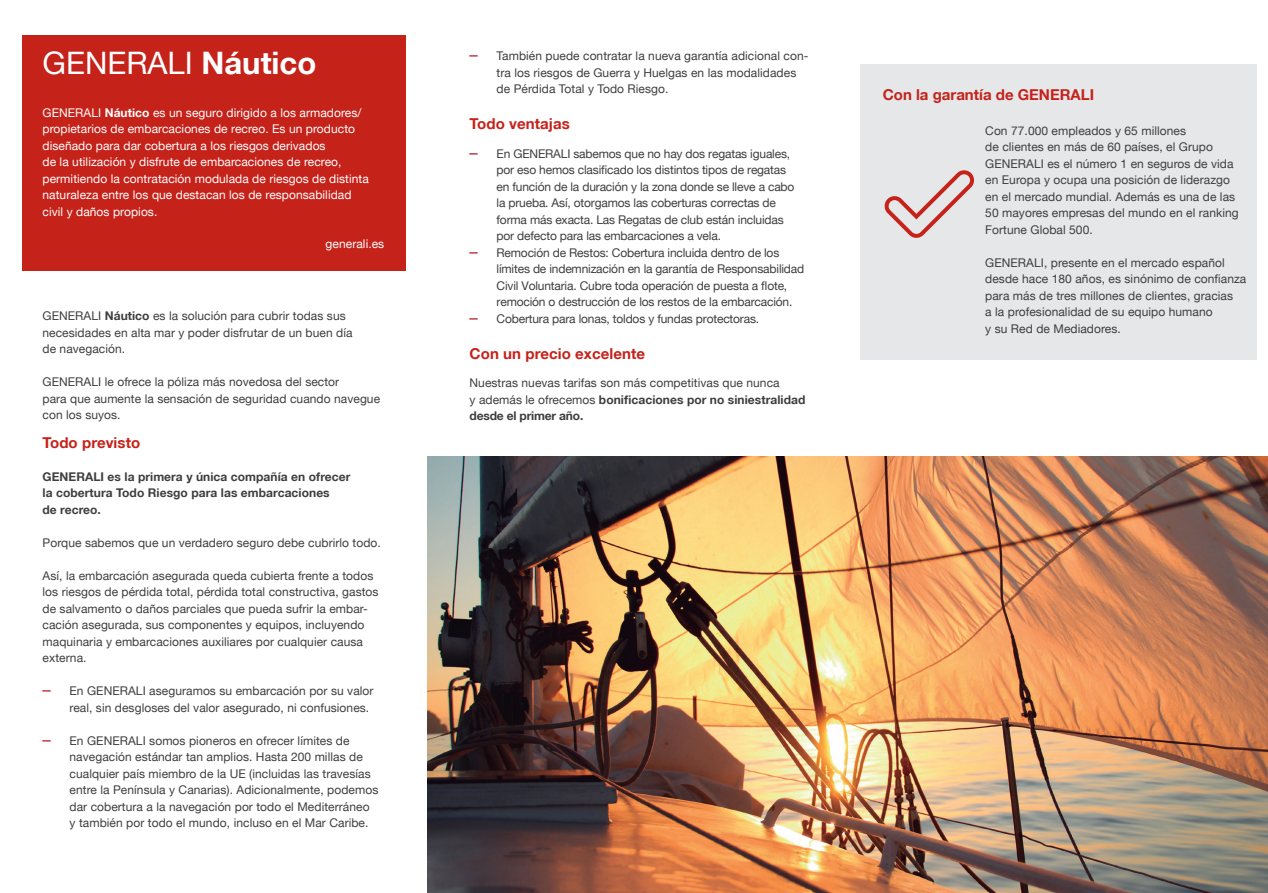
<style>
.page{position:relative;width:1268px;height:893px;background:#fff}
.page>*{position:absolute;margin:0;border:0;box-sizing:border-box;transform-origin:0 0}
.t1{font:31.05px "Helvetica Neue LT";color:#fff}
.t2{font:700 15px "Helvetica Neue LT";letter-spacing:.005em;color:#c5221a}
.t3{font:12px/16.5px "Helvetica Neue LT";letter-spacing:.005em;color:#3e3e3f}
.t4{font:12px/16.5px "Helvetica Neue LT";letter-spacing:-.015em;color:#3e3e3f}
.t5{font:12px/16.5px "Helvetica Neue LT";letter-spacing:.005em;color:#fff}
.t6{font:700 12px/16.5px "Helvetica Neue LT";letter-spacing:.005em;color:#3e3e3f}
.s1{font-weight:700}
.s2{font-family:"Helvetica";font-size:15px;color:#b50e1a}
</style>
<div class="page">
<div style="left:22px;top:35px;width:383px;height:235px;background:#c5221a"></div>
<img style="left:427px;top:457px;width:840px;height:436px">
<div style="left:860px;top:64px;width:396px;height:296px;background:#e6e7e9"></div>
<svg style="left:884px;top:170px;width:89px;height:68px"></svg>
<h1 class="t1" style="left:43px;top:44px;width:275px">GENERALI <span class="s1">Náutico</span></h1>
<p class="t5" style="left:43px;top:104px;width:328px">GENERALI <span class="s1">Náutico</span> es un seguro dirigido a los armadores/ propietarios de embarcaciones de recreo. Es un producto diseñado para dar cobertura a los riesgos derivados<br>de la utilización y disfrute de embarcaciones de recreo, permitiendo la contratación modulada de riesgos de distinta naturaleza entre los que destacan los de responsabilidad civil y daños propios.</p>
<p class="t5" style="left:325px;top:236px;width:60px">generali.es</p>
<p class="t3" style="left:43px;top:308px;width:311px">GENERALI <span class="s1">Náutico</span> es la solución para cubrir todas sus necesidades en alta mar y poder disfrutar de un buen día de navegación.</p>
<p class="t3" style="left:43px;top:374px;width:339px">GENERALI le ofrece la póliza más novedosa del sector<br>para que aumente la sensación de seguridad cuando navegue con los suyos.</p>
<p class="t2" style="left:43px;top:433px;width:99px">Todo previsto</p>
<p class="t6" style="left:43px;top:468px;width:309px">GENERALI es la primera y única compañía en ofrecer la cobertura Todo Riesgo para las embarcaciones<br>de recreo.</p>
<p class="t3" style="left:43px;top:534px;width:340px">Porque sabemos que un verdadero seguro debe cubrirlo todo.</p>
<p class="t3" style="left:43px;top:567px;width:337px">Así, la embarcación asegurada queda cubierta frente a todos los riesgos de pérdida total, pérdida total constructiva, gastos de salvamento o daños parciales que pueda sufrir la embar&shy;cación asegurada, sus componentes y equipos, incluyendo maquinaria y embarcaciones auxiliares por cualquier causa externa.</p>
<p class="t3" style="left:70px;top:683px;width:305px;text-indent:-27px"><span class="s2">–</span> En GENERALI aseguramos su embarcación por su valor real, sin desgloses del valor asegurado, ni confusiones.</p>
<p class="t3" style="left:70px;top:732px;width:310px;text-indent:-27px"><span class="s2">–</span> En GENERALI somos pioneros en ofrecer límites de navegación estándar tan amplios. Hasta 200 millas de cualquier país miembro de la UE (incluidas las travesías entre la Península y Canarias). Adicionalmente, podemos dar cobertura a la navegación por todo el Mediterráneo y también por todo el mundo, incluso en el Mar Caribe.</p>
<p class="t3" style="left:496px;top:48px;width:313px;text-indent:-27px"><span class="s2">–</span> También puede contratar la nueva garantía adicional con&shy;tra los riesgos de Guerra y Huelgas en las modalidades de Pérdida Total y Todo Riesgo.</p>
<p class="t2" style="left:469px;top:115px;width:102px">Todo ventajas</p>
<p class="t4" style="left:496px;top:145px;width:299px;text-indent:-27px"><span class="s2">–</span> En GENERALI sabemos que no hay dos regatas iguales, por eso hemos clasificado los distintos tipos de regatas en función de la duración y la zona donde se lleve a cabo la prueba. Así, otorgamos las coberturas correctas de forma más exacta. Las Regatas de club están incluidas por defecto para las embarcaciones a vela.</p>
<p class="t4" style="left:496px;top:244px;width:309px;text-indent:-27px"><span class="s2">–</span> Remoción de Restos: Cobertura incluida dentro de los límites de indemnización en la garantía de Responsabilidad Civil Voluntaria. Cubre toda operación de puesta a flote, remoción o destrucción de los restos de la embarcación.</p>
<p class="t4" style="left:469px;top:310px;width:291px"><span class="s2">–</span> Cobertura para lonas, toldos y fundas protectoras.</p>
<p class="t2" style="left:469px;top:344px;width:177px">Con un precio excelente</p>
<p class="t3" style="left:469px;top:375px;width:337px">Nuestras nuevas tarifas son más competitivas que nunca<br>y además le ofrecemos <span class="s1">bonificaciones por no siniestralidad desde el primer año.</span></p>
<p class="t2" style="left:882px;top:86px;width:213px">Con la garantía de GENERALI</p>
<p class="t3" style="left:985px;top:122px;width:255px">Con 77.000 empleados y 65 millones<br>de clientes en más de 60 países, el Grupo GENERALI es el número 1 en seguros de vida en Europa y ocupa una posición de liderazgo en el mercado mundial. Además es una de las 50 mayores empresas del mundo en el ranking Fortune Global 500.</p>
<p class="t3" style="left:985px;top:254px;width:262px">GENERALI, presente en el mercado español desde hace 180 años, es sinónimo de confianza para más de tres millones de clientes, gracias<br>a la profesionalidad de su equipo humano<br>y su Red de Mediadores.</p>
</div>
